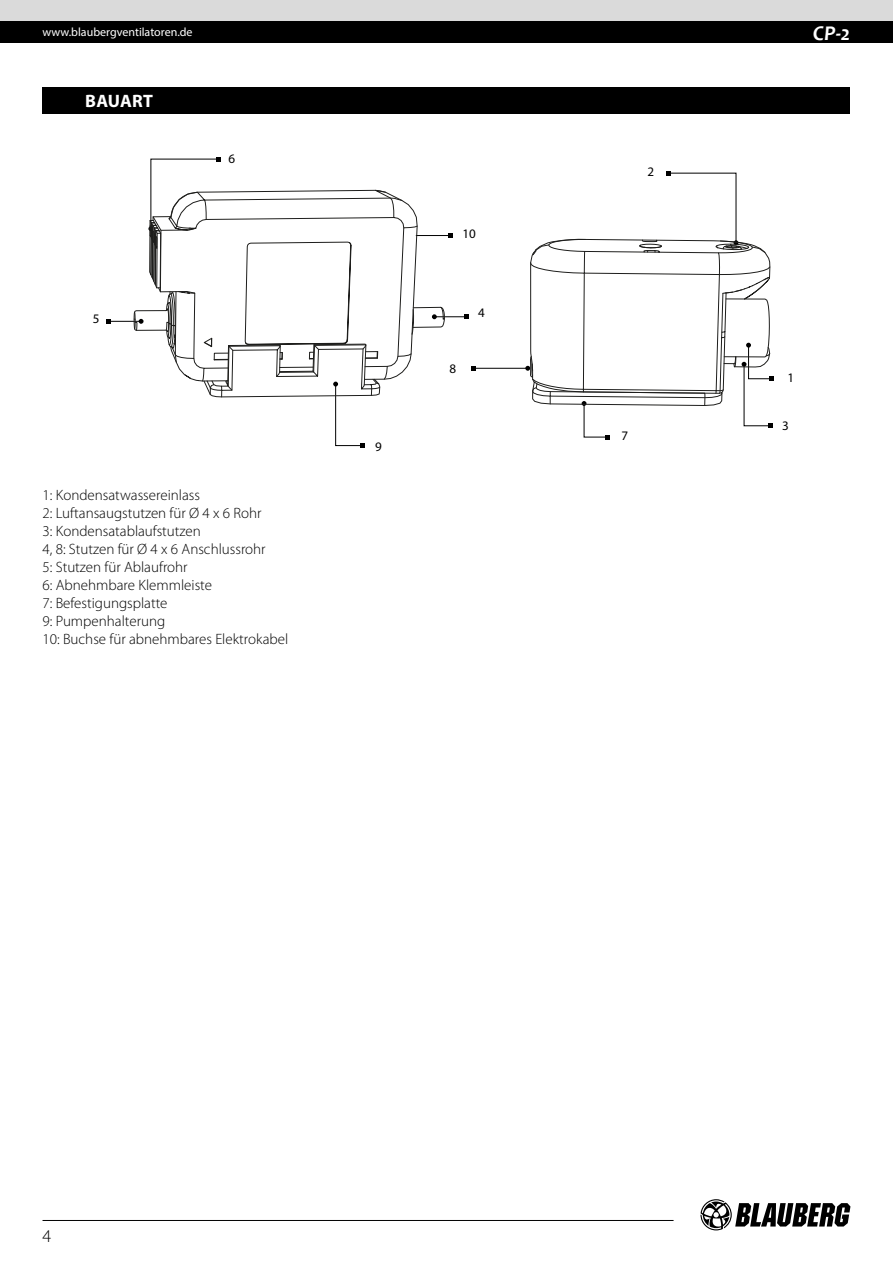
<style>
.page{position:relative;width:893px;height:1263px;background:#fff}
.page>*{position:absolute;margin:0;border:0;box-sizing:border-box;transform-origin:0 0}
.t1{font:italic 700 21px "Candara";color:#fff}
.t2{font:700 18px "Myriad Pro";letter-spacing:.015em;color:#fff}
.t3{font:300 18px "Myriad Pro";color:#000}
.t4{font:300 15px/18px "Myriad Pro";color:#000}
.t5{font:13.05px "Myriad Pro";color:#000}
.t6{font:12px "Myriad Pro";color:#fff}
</style>
<div class="page">
<div style="left:0;top:0;width:893px;height:21px;background:#dadada"></div>
<div style="left:0;top:21px;width:893px;height:22px;background:#000"></div>
<svg style="left:700px;top:1199px;width:150px;height:31px"></svg>
<hr style="left:43px;top:1220px;width:631px;height:1px;background:#000">
<div style="left:43px;top:87px;width:807px;height:27px;background:#000"></div>
<hr style="left:473px;top:368px;width:55px;height:1px;background:#000">
<svg style="left:471px;top:366px;width:5px;height:4px"></svg>
<hr style="left:434px;top:316px;width:33px;height:1px;background:#000">
<svg style="left:465px;top:315px;width:4px;height:4px"></svg>
<hr style="left:109px;top:321px;width:32px;height:1px;background:#000">
<svg style="left:107px;top:319px;width:4px;height:4px"></svg>
<svg style="left:525px;top:171px;width:249px;height:268px"></svg>
<svg style="left:133px;top:157px;width:320px;height:291px"></svg>
<p class="t6" style="left:43px;top:25px;width:152px">www.blaubergventilatoren.de</p>
<h1 class="t1" style="left:813px;top:20px;width:39px">CP-2</h1>
<p class="t2" style="left:85px;top:89px;width:69px">BAUART</p>
<p class="t5" style="left:93px;top:310px;width:8px">5</p>
<p class="t5" style="left:228px;top:150px;width:8px">6</p>
<p class="t4" style="left:43px;top:486px;width:247px">1: Kondensatwassereinlass<br>2: Luftansaugstutzen für Ø 4 x 6 Rohr<br>3: Kondensatablaufstutzen<br>4, 8: Stutzen für Ø 4 x 6 Anschlussrohr<br>5: Stutzen für Ablaufrohr<br>6: Abnehmbare Klemmleiste<br>7: Befestigungsplatte<br>9: Pumpenhalterung<br>10: Buchse für abnehmbares Elektrokabel</p>
<p class="t5" style="left:375px;top:438px;width:8px">9</p>
<p class="t5" style="left:462px;top:226px;width:15px">10</p>
<p class="t5" style="left:449px;top:360px;width:8px">8</p>
<p class="t5" style="left:478px;top:305px;width:8px">4</p>
<p class="t5" style="left:648px;top:164px;width:8px">2</p>
<p class="t5" style="left:621px;top:427px;width:8px">7</p>
<p class="t5" style="left:787px;top:370px;width:8px">1</p>
<p class="t5" style="left:782px;top:417px;width:8px">3</p>
<p class="t3" style="left:43px;top:1226px;width:10px">4</p>
</div>
